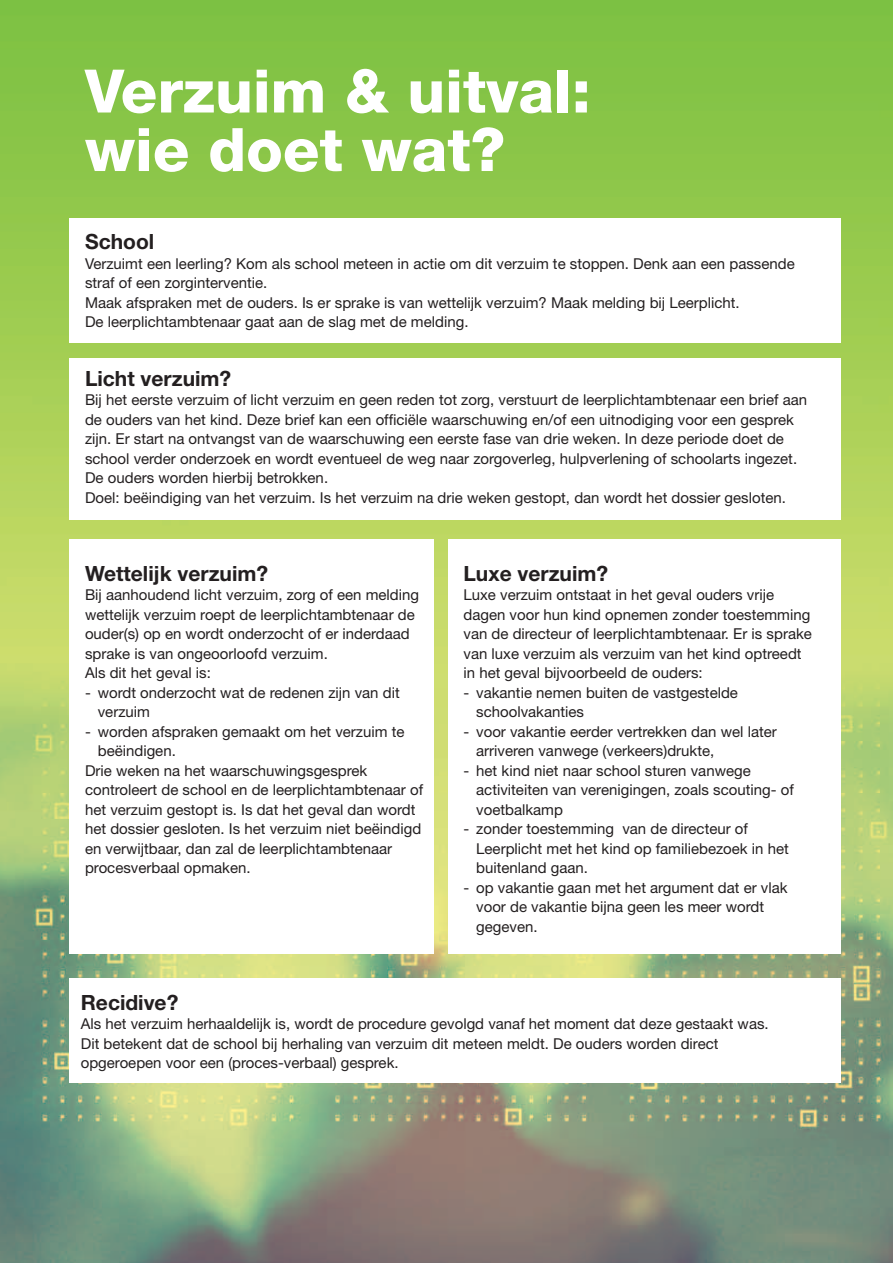
<style>
.page{position:relative;width:893px;height:1263px;background:#fff}
.page>*{position:absolute;margin:0;border:0;box-sizing:border-box;transform-origin:0 0}
.t1{font:800 60px/58.5px "Helvetica Neue";color:#fff}
.t2{font:700 21px "Helvetica Neue";color:#231f20}
.t3{font:15px/19.5px "Helvetica Neue";color:#231f20}
</style>
<div class="page">
<img style="left:0;top:0;width:893px;height:1263px">
<div style="left:69px;top:218px;width:771px;height:125px;background:#fff"></div>
<div style="left:69px;top:359px;width:771px;height:161px;background:#fff"></div>
<div style="left:69px;top:540px;width:365px;height:414px;background:#fff"></div>
<div style="left:448px;top:540px;width:392px;height:414px;background:#fff"></div>
<div style="left:69px;top:978px;width:771px;height:105px;background:#fff"></div>
<h1 class="t1" style="left:85px;top:62px;width:507px">Verzuim &amp; uitval: wie doet wat?</h1>
<h2 class="t2" style="left:85px;top:229px;width:71px">School</h2>
<p class="t3" style="left:85px;top:253px;width:711px">Verzuimt een leerling? Kom als school meteen in actie om dit verzuim te stoppen. Denk aan een passende straf of een zorginterventie.<br>Maak afspraken met de ouders. Is er sprake is van wettelijk verzuim? Maak melding bij Leerplicht.<br>De leerplichtambtenaar gaat aan de slag met de melding.</p>
<h2 class="t2" style="left:85px;top:365px;width:148px">Licht verzuim?</h2>
<p class="t3" style="left:85px;top:390px;width:724px">Bij het eerste verzuim of licht verzuim en geen reden tot zorg, verstuurt de leerplichtambtenaar een brief aan de ouders van het kind. Deze brief kan een officiële waarschuwing en/of een uitnodiging voor een gesprek zijn. Er start na ontvangst van de waarschuwing een eerste fase van drie weken. In deze periode doet de school verder onderzoek en wordt eventueel de weg naar zorgoverleg, hulpverlening of schoolarts ingezet.<br>De ouders worden hierbij betrokken.<br>Doel: beëindiging van het verzuim. Is het verzuim na drie weken gestopt, dan wordt het dossier gesloten.</p>
<h2 class="t2" style="left:85px;top:560px;width:185px">Wettelijk verzuim?</h2>
<p class="t3" style="left:85px;top:585px;width:336px">Bij aanhoudend licht verzuim, zorg of een melding wettelijk verzuim roept de leerplichtambtenaar de ouder(s) op en wordt onderzocht of er inderdaad sprake is van ongeoorloofd verzuim.<br>Als dit het geval is:</p>
<p class="t3" style="left:98px;top:682px;width:303px;text-indent:-13px">- wordt onderzocht wat de redenen zijn van dit verzuim</p>
<p class="t3" style="left:85px;top:721px;width:321px">- worden afspraken gemaakt om het verzuim te</p>
<p class="t3" style="left:98px;top:741px;width:80px">beëindigen.</p>
<p class="t3" style="left:85px;top:760px;width:284px">Drie weken na het waarschuwingsgesprek</p>
<p class="t3" style="left:85px;top:780px;width:340px">controleert de school en de leerplichtambtenaar of</p>
<p class="t3" style="left:85px;top:799px;width:332px">het verzuim gestopt is. Is dat het geval dan wordt</p>
<p class="t3" style="left:85px;top:819px;width:338px">het dossier gesloten. Is het verzuim niet beëindigd</p>
<p class="t3" style="left:85px;top:838px;width:309px">en verwijtbaar, dan zal de leerplichtambtenaar</p>
<p class="t3" style="left:85px;top:858px;width:167px">procesverbaal opmaken.</p>
<h2 class="t2" style="left:463px;top:560px;width:146px">Luxe verzuim?</h2>
<p class="t3" style="left:463px;top:585px;width:350px">Luxe verzuim ontstaat in het geval ouders vrije dagen voor hun kind opnemen zonder toestemming van de directeur of leerplichtambtenaar. Er is sprake van luxe verzuim als verzuim van het kind optreedt in het geval bijvoorbeeld de ouders:</p>
<p class="t3" style="left:476px;top:682px;width:263px;text-indent:-13px">- vakantie nemen buiten de vastgestelde schoolvakanties</p>
<p class="t3" style="left:476px;top:721px;width:302px;text-indent:-13px">- voor vakantie eerder vertrekken dan wel later arriveren vanwege (verkeers)drukte,</p>
<p class="t3" style="left:476px;top:760px;width:319px;text-indent:-13px">- het kind niet naar school sturen vanwege activiteiten van verenigingen, zoals scouting- of voetbalkamp</p>
<p class="t3" style="left:476px;top:819px;width:314px;text-indent:-13px">- zonder toestemming van de directeur of<br>Leerplicht met het kind op familiebezoek in het buitenland gaan.</p>
<p class="t3" style="left:476px;top:877px;width:313px;text-indent:-13px">- op vakantie gaan met het argument dat er vlak voor de vakantie bijna geen les meer wordt gegeven.</p>
<h2 class="t2" style="left:81px;top:989px;width:99px">Recidive?</h2>
<p class="t3" style="left:81px;top:1014px;width:689px">Als het verzuim herhaaldelijk is, wordt de procedure gevolgd vanaf het moment dat deze gestaakt was.<br>Dit betekent dat de school bij herhaling van verzuim dit meteen meldt. De ouders worden direct opgeroepen voor een (proces-verbaal) gesprek.</p>
</div>
